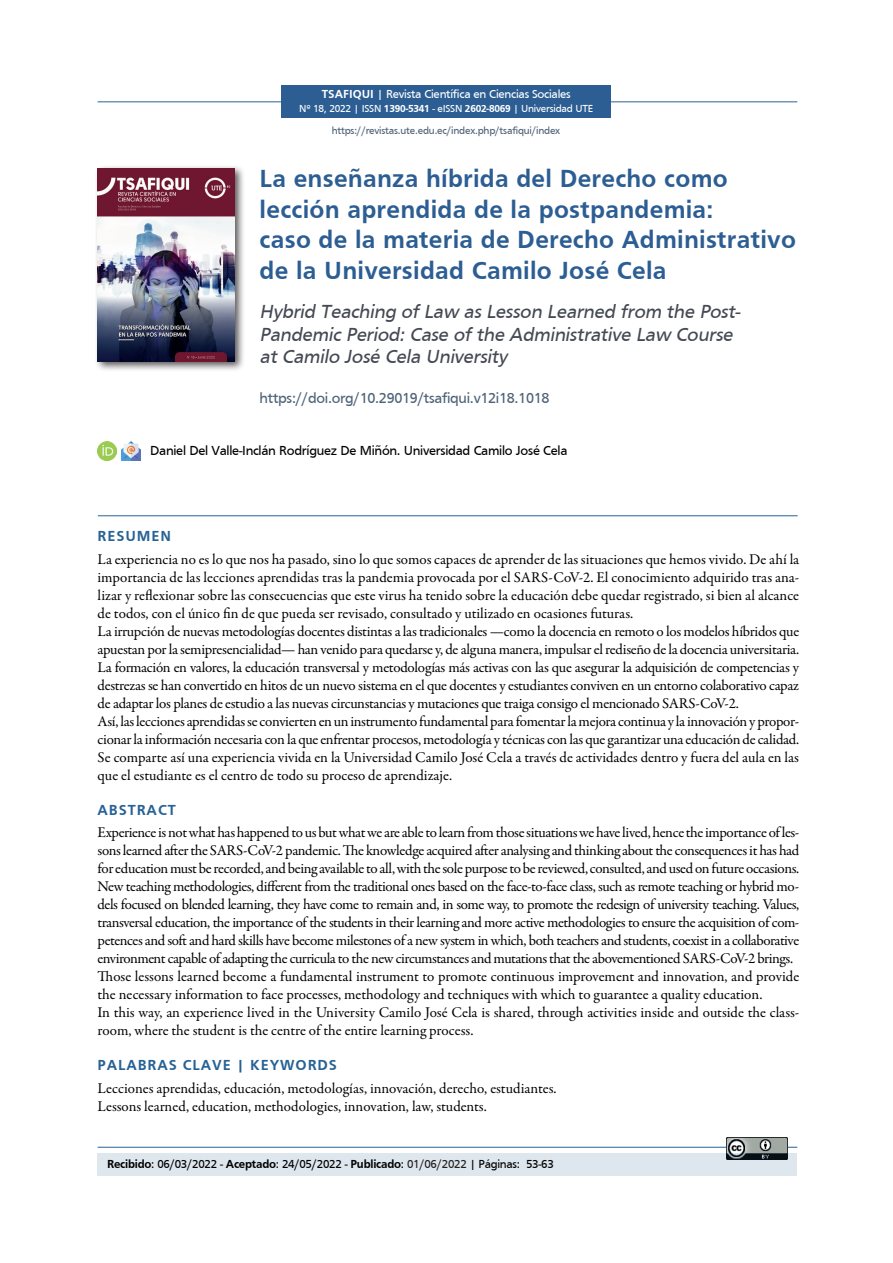
<style>
.page{position:relative;width:893px;height:1263px;background:#fff}
.page>*{position:absolute;margin:0;border:0;box-sizing:border-box;transform-origin:0 0}
.t1{font:700 25.5px/30.6px "Frutiger";letter-spacing:.01em;color:#2c5e93}
.t2{font:italic 19.5px/22.5px "Frutiger";color:#444953}
.t3{font:15px/18px "Garamond Premr Pro";letter-spacing:-.02em;color:#000001}
.t4{font:15px/18px "Garamond Premr Pro";color:#000001}
.t5{font:15px "Frutiger";letter-spacing:-.02em;color:#4e6378}
.t6{font:700 15px "Frutiger";letter-spacing:.06em;color:#276295}
.t7{font:13.5px "Frutiger";letter-spacing:-.02em;color:#000001}
.t8{font:12px "Frutiger";letter-spacing:-.02em;color:#000001}
.t9{font:12px "Frutiger";letter-spacing:-.02em;color:#fff}
.t10{font:10.5px/22.2px "Frutiger";letter-spacing:-.02em;color:#4f6278;text-align:center}
.s1{font-weight:700}
.s2{color:#fff}
.s3{font-weight:700;color:#fff}
.s4{color:#231f20}
</style>
<div class="page">
<div style="left:94px;top:165px;width:151px;height:207px;background:#231f20;opacity:.75"></div>
<img style="left:98px;top:168px;width:136px;height:193px">
<hr style="left:98px;top:101px;width:699px;height:1px;background:#276295">
<hr style="left:98px;top:1147px;width:699px;height:1px;background:#276295">
<div style="left:282px;top:85px;width:329px;height:33px;background:#2c5e93"></div>
<img style="left:727px;top:1138px;width:60px;height:15px">
<hr style="left:98px;top:515px;width:700px;height:1px;background:#276295">
<div style="left:98px;top:1153px;width:699px;height:22px;background:#dfe7ee"></div>
<img style="left:98px;top:442px;width:19px;height:19px">
<img style="left:122px;top:442px;width:19px;height:19px">
<p class="t9" style="left:322px;top:87px;width:250px"><span class="s1">TSAFIQUI</span> | Revista Científica en Ciencias Sociales</p>
<p class="t10" style="left:299px;top:97px;width:296px"><span class="s2">Nº 18, 2022 | ISSN</span> <span class="s3">1390-5341</span> <span class="s2">- eISSN</span> <span class="s3">2602-8069</span> <span class="s2">| Universidad UTE </span>https://revistas.ute.edu.ec/index.php/tsafiqui/index</p>
<h1 class="t1" style="left:260px;top:163px;width:538px">La enseñanza híbrida del Derecho como lección aprendida de la postpandemia:<br>caso de la materia de Derecho Administrativo de la Universidad Camilo José Cela</h1>
<h2 class="t2" style="left:260px;top:300px;width:485px">Hybrid Teaching of Law as Lesson Learned from the Post-<br>Pandemic Period: Case of the Administrative Law Course at Camilo José Cela University</h2>
<p class="t5" style="left:260px;top:389px;width:291px">https://doi.org/10.29019/tsafiqui.v12i18.1018</p>
<p class="t7" style="left:150px;top:443px;width:419px">Daniel Del Valle-Inclán Rodríguez De Miñón. Universidad Camilo José Cela</p>
<p class="t6" style="left:98px;top:528px;width:75px">RESUMEN</p>
<p class="t3" style="left:98px;top:550px;width:703px">La experiencia no es lo que nos ha pasado, sino lo que somos capaces de aprender de las situaciones que hemos vivido. De ahí la importancia de las lecciones aprendidas tras la pandemia provocada por el SARS-CoV-2. El conocimiento adquirido tras ana&shy;lizar y reflexionar sobre las consecuencias que este virus ha tenido sobre la educación debe quedar registrado, si bien al alcance de todos, con el único fin de que pueda ser revisado, consultado y utilizado en ocasiones futuras.<br>La irrupción de nuevas metodologías docentes distintas a las tradicionales —como la docencia en remoto o los modelos híbridos que apuestan por la semipresencialidad— han venido para quedarse y, de alguna manera, impulsar el rediseño de la docencia universitaria.<br>La formación en valores, la educación transversal y metodologías más activas con las que asegurar la adquisición de competencias y destrezas se han convertido en hitos de un nuevo sistema en el que docentes y estudiantes conviven en un entorno colaborativo capaz de adaptar los planes de estudio a las nuevas circunstancias y mutaciones que traiga consigo el mencionado SARS-CoV-2.<br>Así, las lecciones aprendidas se convierten en un instrumento fundamental para fomentar la mejora continua y la innovación y propor&shy;cionar la información necesaria con la que enfrentar procesos, metodología y técnicas con las que garantizar una educación de calidad.<br>Se comparte así una experiencia vivida en la Universidad Camilo José Cela a través de actividades dentro y fuera del aula en las que el estudiante es el centro de todo su proceso de aprendizaje.</p>
<p class="t6" style="left:98px;top:801px;width:80px">ABSTRACT</p>
<p class="t3" style="left:98px;top:824px;width:703px">Experience is not what has happened to us but what we are able to learn from those situations we have lived, hence the importance of les&shy;sons learned after the SARS-CoV-2 pandemic. The knowledge acquired after analysing and thinking about the consequences it has had for education must be recorded, and being available to all, with the sole purpose to be reviewed, consulted, and used on future occasions.<br>New teaching methodologies, different from the traditional ones based on the face-to-face class, such as remote teaching or hybrid mo&shy;dels focused on blended learning, they have come to remain and, in some way, to promote the redesign of university teaching. Values, transversal education, the importance of the students in their learning and more active methodologies to ensure the acquisition of com&shy;petences and soft and hard skills have become milestones of a new system in which, both teachers and students, coexist in a collaborative environment capable of adapting the curricula to the new circumstances and mutations that the abovementioned SARS-CoV-2 brings.<br>Those lessons learned become a fundamental instrument to promote continuous improvement and innovation, and provide the necessary information to face processes, methodology and techniques with which to guarantee a quality education.<br>In this way, an experience lived in the University Camilo José Cela is shared, through activities inside and outside the class&shy;room, where the student is the centre of the entire learning process.</p>
<p class="t6" style="left:98px;top:1057px;width:286px">PALABRAS CLAVE | KEYWORDS <span class="s2">53-63</span></p>
<p class="t4" style="left:98px;top:1079px;width:461px">Lecciones aprendidas, educación, metodologías, innovación, derecho, estudiantes.<br>Lessons learned, education, methodologies, innovation, law, students.</p>
<p class="t8" style="left:107px;top:1157px;width:448px"><span class="s1">Recibido</span>: 06/03/2022 - <span class="s1">Aceptado</span>: 24/05/2022 - <span class="s1">Publicado</span>: <span class="s4">01/06/2022</span> | Páginas: 53-63</p>
</div>
